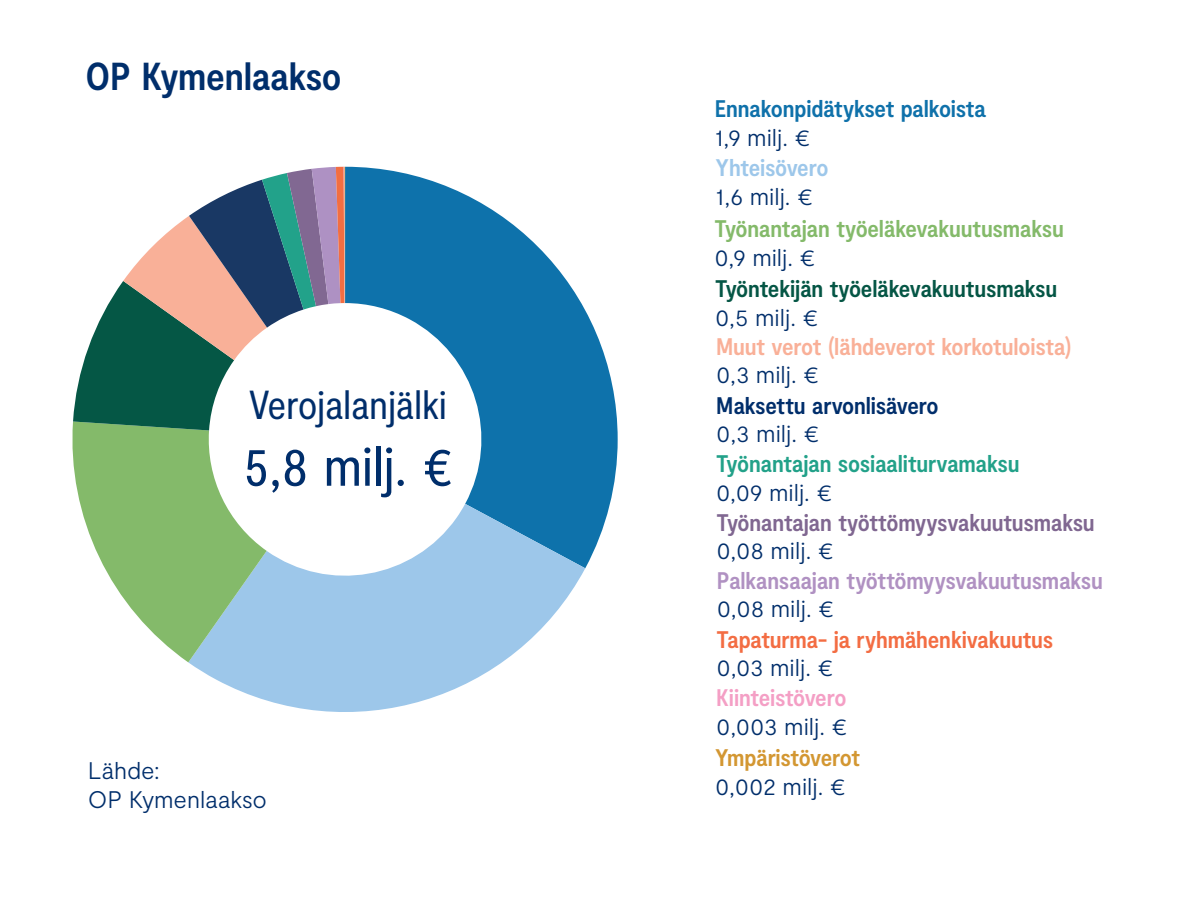
<style>
.page{position:relative;width:1188px;height:918px;background:#fff}
.page>*{position:absolute;margin:0;border:0;box-sizing:border-box;transform-origin:0 0}
.t1{font:condensed 55.5px "Moderat";color:#002e6b}
.t2{font:condensed 40.5px "Moderat";letter-spacing:-.005em;color:#002e6b}
.t3{font:700 condensed 39px "Moderat";letter-spacing:-.005em;color:#002e6b}
.t4{font:300 24px/28.8px "Moderat";letter-spacing:-.005em;color:#002e6b}
.t5{font:700 condensed 24px "Moderat";letter-spacing:-.005em;color:#b091c2}
.t6{font:700 condensed 24px "Moderat";letter-spacing:-.005em;color:#806791}
.t7{font:700 condensed 24px "Moderat";letter-spacing:-.01em;color:#f9b098}
.t8{font:700 condensed 24px "Moderat";letter-spacing:-.005em;color:#84ba6a}
.t9{font:700 condensed 24px "Moderat";letter-spacing:-.005em;color:#055645}
.t10{font:700 condensed 24px "Moderat";letter-spacing:-.005em;color:#f36d43}
.t11{font:700 condensed 24px "Moderat";color:#22a189}
.t12{font:700 condensed 24px "Moderat";letter-spacing:-.005em;color:#0f71aa}
.t13{font:700 condensed 24px "Moderat";letter-spacing:-.005em;color:#002e6b}
.t14{font:700 condensed 24px "Moderat";letter-spacing:-.015em;color:#d39732}
.t15{font:700 condensed 24px "Moderat";letter-spacing:-.01em;color:#f49fc5}
.t16{font:700 condensed 24px "Moderat";letter-spacing:-.015em;color:#9dc7ea}
</style>
<div class="page">
<svg style="left:345px;top:167px;width:273px;height:401px;fill:#0e72ab"></svg>
<svg style="left:188px;top:504px;width:397px;height:208px;fill:#9dc7ea"></svg>
<svg style="left:72px;top:423px;width:195px;height:239px;fill:#84ba6a"></svg>
<svg style="left:73px;top:167px;width:272px;height:263px"></svg>
<h3 class="t3" style="left:85px;top:53px;width:258px">OP Kymenlaakso</h3>
<h2 class="t2" style="left:249px;top:381px;width:200px">Verojalanjälki</h2>
<h1 class="t1" style="left:244px;top:434px;width:210px">5,8 milj. €</h1>
<p class="t4" style="left:88px;top:757px;width:181px">Lähde:<br>OP Kymenlaakso</p>
<p class="t12" style="left:715px;top:95px;width:273px">Ennakonpidätykset palkoista</p>
<p class="t4" style="left:715px;top:124px;width:97px">1,9 milj. €</p>
<p class="t16" style="left:716px;top:154px;width:114px">Yhteisövero</p>
<p class="t4" style="left:716px;top:183px;width:98px">1,6 milj. €</p>
<p class="t8" style="left:714px;top:214px;width:351px">Työnantajan työeläkevakuutusmaksu</p>
<p class="t4" style="left:714px;top:243px;width:102px">0,9 milj. €</p>
<p class="t9" style="left:715px;top:274px;width:344px">Työntekijän työeläkevakuutusmaksu</p>
<p class="t4" style="left:715px;top:303px;width:104px">0,5 milj. €</p>
<p class="t7" style="left:716px;top:332px;width:357px">Muut verot (lähdeverot korkotuloista)</p>
<p class="t4" style="left:716px;top:361px;width:104px">0,3 milj. €</p>
<p class="t13" style="left:716px;top:391px;width:224px">Maksettu arvonlisävero</p>
<p class="t4" style="left:716px;top:420px;width:104px">0,3 milj. €</p>
<p class="t11" style="left:716px;top:450px;width:305px">Työnantajan sosiaaliturvamaksu</p>
<p class="t4" style="left:716px;top:478px;width:117px">0,09 milj. €</p>
<p class="t6" style="left:717px;top:508px;width:380px">Työnantajan työttömyysvakuutusmaksu</p>
<p class="t4" style="left:717px;top:537px;width:118px">0,08 milj. €</p>
<p class="t5" style="left:717px;top:566px;width:387px">Palkansaajan työttömyysvakuutusmaksu</p>
<p class="t4" style="left:717px;top:595px;width:118px">0,08 milj. €</p>
<p class="t10" style="left:717px;top:625px;width:338px">Tapaturma- ja ryhmähenkivakuutus</p>
<p class="t4" style="left:717px;top:654px;width:118px">0,03 milj. €</p>
<p class="t15" style="left:716px;top:684px;width:132px">Kiinteistövero</p>
<p class="t4" style="left:716px;top:713px;width:132px">0,003 milj. €</p>
<p class="t14" style="left:715px;top:744px;width:147px">Ympäristöverot</p>
<p class="t4" style="left:715px;top:773px;width:132px">0,002 milj. €</p>
</div>
